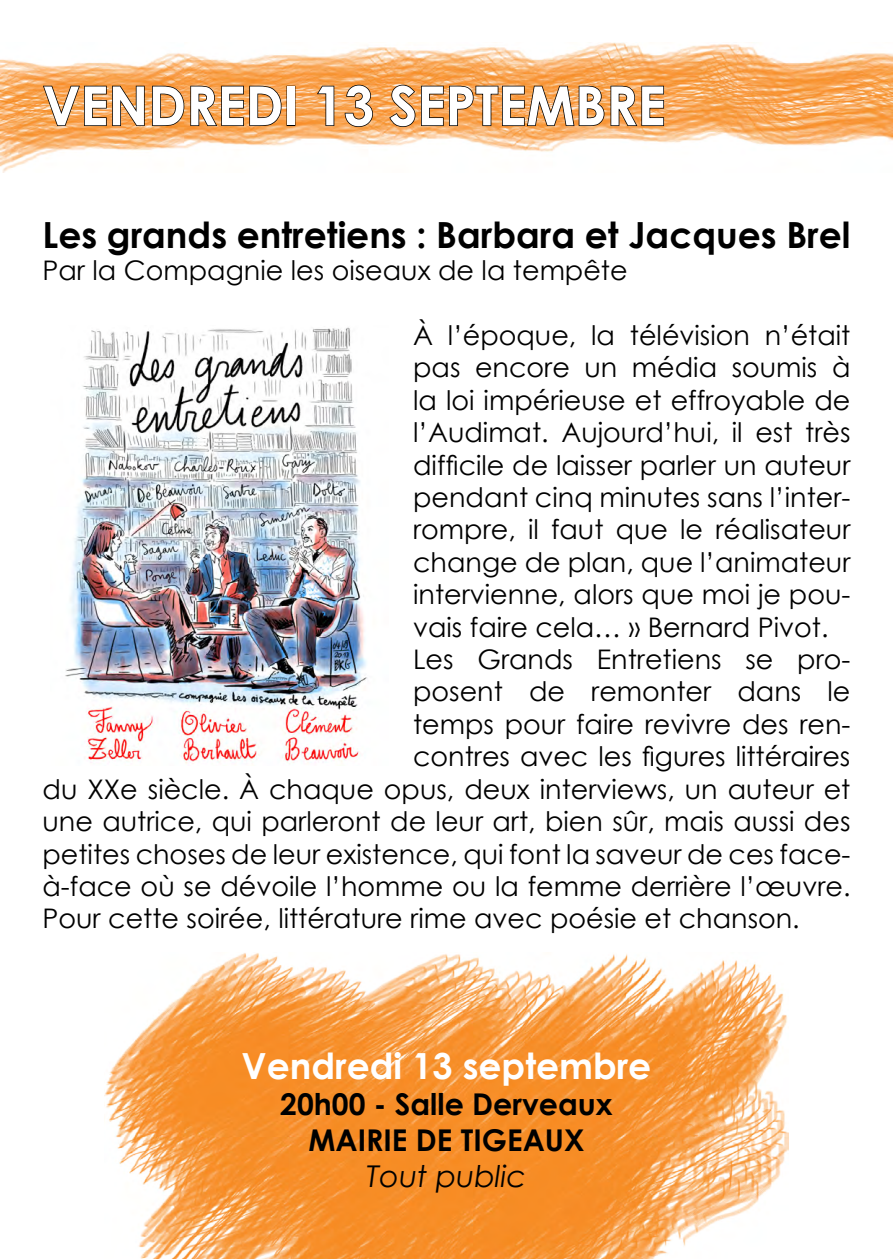
<style>
.page{position:relative;width:893px;height:1259px;background:#fff}
.page>*{position:absolute;margin:0;border:0;box-sizing:border-box;transform-origin:0 0}
.t1{font:700 54px "Century Gothic";color:#fff}
.t2{font:700 36px "Century Gothic";color:#000}
.t3{font:700 36px "Century Gothic";color:#fff}
.t4{font:700 30px/36px "Century Gothic";color:#000;text-align:center}
.t5{font:italic 30px "Century Gothic";color:#000}
.t6{font:27px "Century Gothic";color:#000}
</style>
<div class="page">
<img style="left:0;top:43px;width:893px;height:129px">
<img style="left:104px;top:953px;width:684px;height:306px">
<svg style="left:42px;top:85px;width:103px;height:42px;background:#c7894b"></svg>
<svg style="left:151px;top:85px;width:131px;height:42px;background:#c58648"></svg>
<div style="left:287px;top:86px;width:8px;height:40px;border:2px solid #000"></div>
<svg style="left:316px;top:85px;width:19px;height:42px"></svg>
<svg style="left:344px;top:84px;width:30px;height:44px"></svg>
<svg style="left:388px;top:84px;width:277px;height:44px;background:#c78749"></svg>
<img style="left:65px;top:327px;width:302px;height:437px">
<h1 class="t1" style="left:43px;top:65px;width:625px">VENDREDI 13 SEPTEMBRE</h1>
<h2 class="t2" style="left:43px;top:207px;width:809px">Les grands entretiens : Barbara et Jacques Brel</h2>
<p class="t6" style="left:43px;top:251px;width:587px">Par la Compagnie les oiseaux de la tempête</p>
<p class="t6" style="left:413px;top:316px;width:439px">À l’époque, la télévision n’était</p>
<p class="t6" style="left:413px;top:349px;width:439px">pas encore un média soumis à</p>
<p class="t6" style="left:413px;top:381px;width:439px">la loi impérieuse et effroyable de</p>
<p class="t6" style="left:413px;top:413px;width:439px">l’Audimat. Aujourd’hui, il est très</p>
<p class="t6" style="left:413px;top:446px;width:439px">difficile de laisser parler un auteur</p>
<p class="t6" style="left:413px;top:478px;width:439px">pendant cinq minutes sans l’inter-</p>
<p class="t6" style="left:413px;top:511px;width:439px">rompre, il faut que le réalisateur</p>
<p class="t6" style="left:413px;top:543px;width:439px">change de plan, que l’animateur</p>
<p class="t6" style="left:413px;top:575px;width:439px">intervienne, alors que moi je pou-</p>
<p class="t6" style="left:413px;top:608px;width:417px">vais faire cela… » Bernard Pivot.</p>
<p class="t6" style="left:413px;top:640px;width:439px">Les Grands Entretiens se pro-</p>
<p class="t6" style="left:413px;top:673px;width:439px">posent de remonter dans le</p>
<p class="t6" style="left:413px;top:705px;width:439px">temps pour faire revivre des ren-</p>
<p class="t6" style="left:413px;top:737px;width:439px">contres avec les figures littéraires</p>
<p class="t6" style="left:43px;top:770px;width:809px">du XXe siècle. À chaque opus, deux interviews, un auteur et</p>
<p class="t6" style="left:43px;top:802px;width:809px">une autrice, qui parleront de leur art, bien sûr, mais aussi des</p>
<p class="t6" style="left:43px;top:835px;width:809px">petites choses de leur existence, qui font la saveur de ces face-</p>
<p class="t6" style="left:43px;top:867px;width:809px">à-face où se dévoile l’homme ou la femme derrière l’œuvre.</p>
<p class="t6" style="left:43px;top:899px;width:759px">Pour cette soirée, littérature rime avec poésie et chanson.</p>
<h2 class="t3" style="left:242px;top:1038px;width:411px">Vendredi 13 septembre</h2>
<p class="t4" style="left:280px;top:1084px;width:334px">20h00 - Salle Derveaux<br>MAIRIE DE TIGEAUX</p>
<p class="t5" style="left:367px;top:1154px;width:161px">Tout public</p>
</div>
